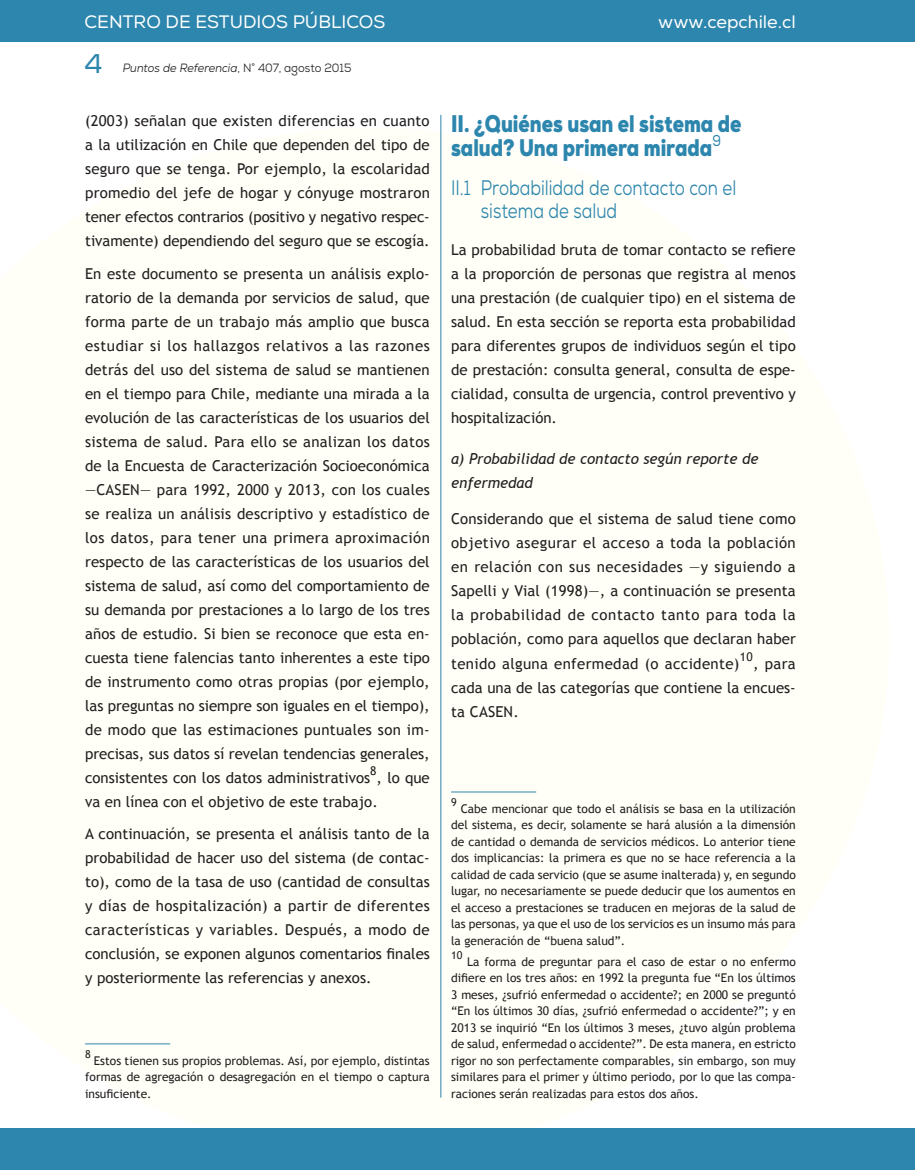
<style>
.page{position:relative;width:915px;height:1170px;background:#fff}
.page>*{position:absolute;margin:0;border:0;box-sizing:border-box;transform-origin:0 0}
.t1{font:27px "Nexa";color:#2d86ad}
.t2{font:900 24px/24px "Nexa";color:#2d86ad;scale:.8 1}
.t3{font:21px/22.5px "Nexa";color:#2d86ad;scale:.8 1}
.t4{font:18px "Nexa";color:#fff}
.t5{font:15px/24px "Trebuchet MS";color:#231f20;text-align:justify}
.t6{font:italic 15px/24px "Trebuchet MS";color:#231f20}
.t7{font:12px/16.5px "Trebuchet MS";color:#231f20;text-align:justify}
.t8{font:italic 12px "Nexa";color:#231f20;scale:.93 1}
.t9{font:10.8px "Trebuchet MS";color:#231f20}
.s1{font-style:normal}
</style>
<div class="page">
<div style="left:0;top:0;width:914px;height:41px;background:#2d86ad"></div>
<hr style="left:440px;top:115px;width:1px;height:982px;background:#2d86ad">
<div style="left:0;top:1128px;width:914px;height:41px;background:#2d86ad"></div>
<hr style="left:85px;top:1043px;width:85px;height:1px;background:#2d86ad">
<hr style="left:451px;top:791px;width:85px;height:1px;background:#2d86ad">
<p class="t4" style="left:84px;top:11px;width:302px">CENTRO DE ESTUDIOS PÚBLICOS</p>
<p class="t8" style="left:123px;top:60px;width:247px">Puntos de Referencia<span class="s1">, N° 407, agosto 2015</span></p>
<h1 class="t1" style="left:84px;top:47px;width:20px">4</h1>
<p class="t5" style="left:85px;top:109px;width:346px">(2003) señalan que existen diferencias en cuanto a la utilización en Chile que dependen del tipo de seguro que se tenga. Por ejemplo, la escolaridad promedio del jefe de hogar y cónyuge mostraron tener efectos contrarios (positivo y negativo respec&shy;tivamente) dependiendo del seguro que se escogía.</p>
<p class="t5" style="left:85px;top:261px;width:346px">En este documento se presenta un análisis explo&shy;ratorio de la demanda por servicios de salud, que forma parte de un trabajo más amplio que busca estudiar si los hallazgos relativos a las razones detrás del uso del sistema de salud se mantienen en el tiempo para Chile, mediante una mirada a la evolución de las características de los usuarios del sistema de salud. Para ello se analizan los datos de la Encuesta de Caracterización Socioeconómica —CASEN— para 1992, 2000 y 2013, con los cuales se realiza un análisis descriptivo y estadístico de los datos, para tener una primera aproximación respecto de las características de los usuarios del sistema de salud, así como del comportamiento de su demanda por prestaciones a lo largo de los tres años de estudio. Si bien se reconoce que esta en&shy;cuesta tiene falencias tanto inherentes a este tipo de instrumento como otras propias (por ejemplo, las preguntas no siempre son iguales en el tiempo), de modo que las estimaciones puntuales son im&shy;precisas, sus datos sí revelan tendencias generales, consistentes con los datos administrativos , lo que</p>
<p class="t7" style="left:370px;top:763px;width:8px">8</p>
<p class="t5" style="left:85px;top:785px;width:346px;line-height:32.5px">va en línea con el objetivo de este trabajo.<br>A continuación, se presenta el análisis tanto de la</p>
<p class="t5" style="left:85px;top:846px;width:346px">probabilidad de hacer uso del sistema (de contac&shy;to), como de la tasa de uso (cantidad de consultas y días de hospitalización) a partir de diferentes características y variables. Después, a modo de conclusión, se exponen algunos comentarios finales y posteriormente las referencias y anexos.</p>
<p class="t9" style="left:85px;top:1047px;width:7px">8</p>
<p class="t7" style="left:85px;top:1052px;width:346px;text-indent:9px">Estos tienen sus propios problemas. Así, por ejemplo, distintas formas de agregación o desagregación en el tiempo o captura insuficiente.</p>
<p class="t4" style="left:658px;top:11px;width:139px">www.cepchile.cl</p>
<h2 class="t2" style="left:451px;top:111px;width:364px">II. ¿Quiénes usan el sistema de salud? Una primera mirada<sup>9</sup></h2>
<h3 class="t3" style="left:480px;top:177px;width:321px;text-indent:-30px">II.1 Probabilidad de contacto con el sistema de salud</h3>
<p class="t5" style="left:451px;top:237px;width:346px">La probabilidad bruta de tomar contacto se refiere a la proporción de personas que registra al menos una prestación (de cualquier tipo) en el sistema de salud. En esta sección se reporta esta probabilidad para diferentes grupos de individuos según el tipo de prestación: consulta general, consulta de espe&shy;cialidad, consulta de urgencia, control preventivo y hospitalización.</p>
<p class="t6" style="left:451px;top:446px;width:309px">a) Probabilidad de contacto según reporte de enfermedad</p>
<p class="t5" style="left:451px;top:507px;width:346px">Considerando que el sistema de salud tiene como objetivo asegurar el acceso a toda la población en relación con sus necesidades —y siguiendo a Sapelli y Vial (1998)—, a continuación se presenta la probabilidad de contacto tanto para toda la población, como para aquellos que declaran haber tenido alguna enfermedad (o accidente)</p>
<p class="t7" style="left:739px;top:648px;width:14px">10</p>
<p class="t5" style="left:451px;top:651px;width:346px;text-indent:302px">, para cada una de las categorías que contiene la encues&shy;ta CASEN.</p>
<p class="t9" style="left:451px;top:795px;width:7px">9</p>
<p class="t7" style="left:451px;top:800px;width:346px;text-indent:10px">Cabe mencionar que todo el análisis se basa en la utilización del sistema, es decir, solamente se hará alusión a la dimensión de cantidad o demanda de servicios médicos. Lo anterior tiene dos implicancias: la primera es que no se hace referencia a la calidad de cada servicio (que se asume inalterada) y, en segundo lugar, no necesariamente se puede deducir que los aumentos en el acceso a prestaciones se traducen en mejoras de la salud de las personas, ya que el uso de los servicios es un insumo más para la generación de “buena salud”.</p>
<p class="t9" style="left:451px;top:948px;width:13px">10</p>
<p class="t7" style="left:451px;top:953px;width:346px;text-indent:16px">La forma de preguntar para el caso de estar o no enfermo difiere en los tres años: en 1992 la pregunta fue “En los últimos 3 meses, ¿sufrió enfermedad o accidente?; en 2000 se preguntó “En los últimos 30 días, ¿sufrió enfermedad o accidente?”; y en 2013 se inquirió “En los últimos 3 meses, ¿tuvo algún problema de salud, enfermedad o accidente?”. De esta manera, en estricto rigor no son perfectamente comparables, sin embargo, son muy similares para el primer y último periodo, por lo que las compa&shy;raciones serán realizadas para estos dos años.</p>
</div>
